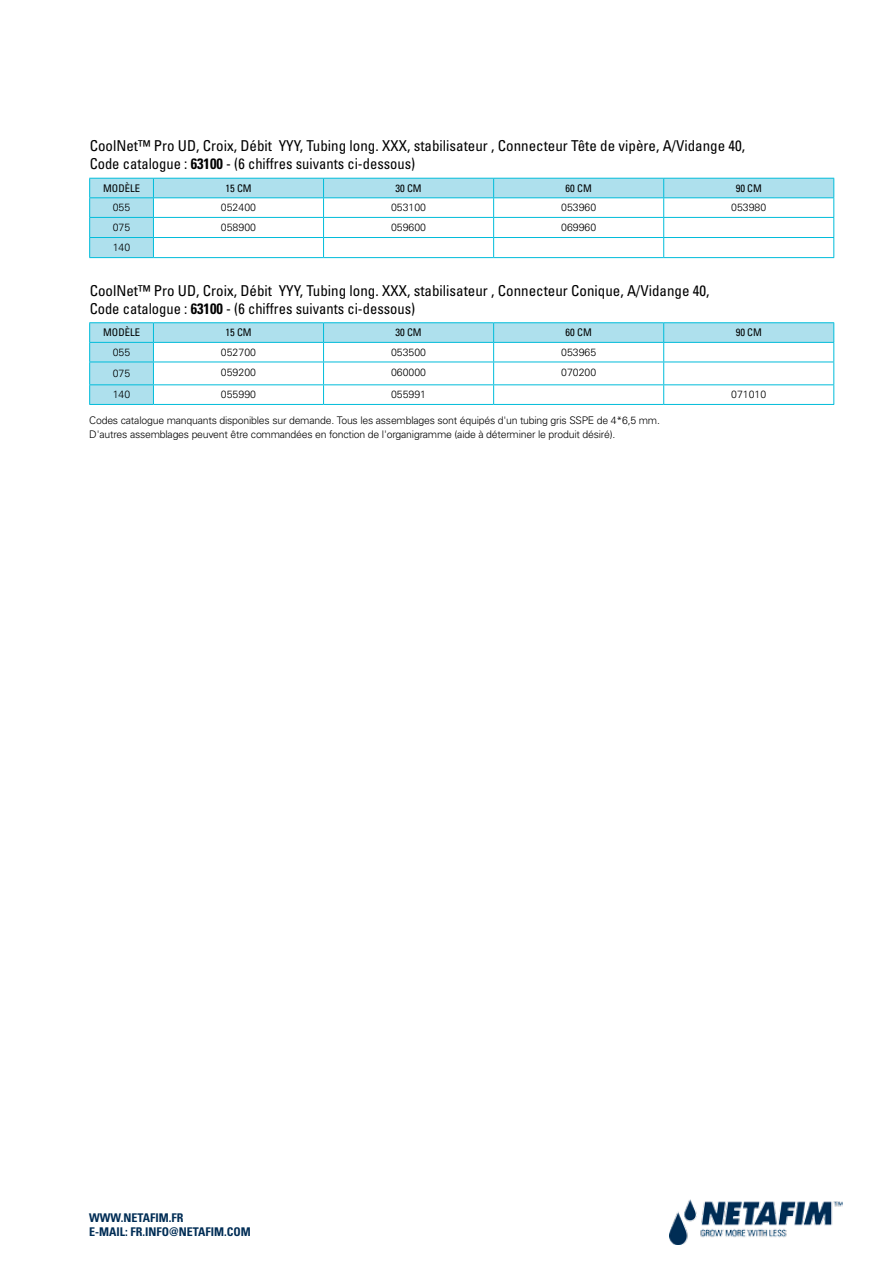
<style>
.page{position:relative;width:893px;height:1263px;background:#fff}
.page>*{position:absolute;margin:0;border:0;box-sizing:border-box;transform-origin:0 0}
.t1{font:condensed 15px/18px "Univers LT Std";color:#000}
.t2{font:700 condensed 12px/14.4px "Univers LT Std";color:#002d55}
.t3{font:300 10.5px/13.5px "Univers LT Std";letter-spacing:-.02em;color:#000}
.t4{font:condensed 10.5px "Univers LT Std";color:#000}
.s1{font-weight:700}
</style>
<div class="page">
<svg style="left:90px;top:179px;width:743px;height:78px"></svg>
<hr style="left:89px;top:178px;width:64px;height:1px;background:#00bcda">
<hr style="left:89px;top:197px;width:64px;height:1px;background:#00bcda">
<hr style="left:153px;top:178px;width:171px;height:1px;background:#00bcda">
<hr style="left:324px;top:178px;width:170px;height:1px;background:#00bcda">
<hr style="left:494px;top:178px;width:170px;height:1px;background:#00bcda">
<hr style="left:664px;top:178px;width:170px;height:1px;background:#00bcda">
<hr style="left:89px;top:217px;width:64px;height:1px;background:#00bcda">
<hr style="left:89px;top:237px;width:64px;height:1px;background:#00bcda">
<svg style="left:89px;top:179px;width:1px;height:78px"></svg>
<hr style="left:89px;top:257px;width:64px;height:1px;background:#00bcda">
<hr style="left:153px;top:237px;width:171px;height:1px;background:#00bcda">
<hr style="left:324px;top:237px;width:170px;height:1px;background:#00bcda">
<hr style="left:494px;top:237px;width:170px;height:1px;background:#00bcda">
<hr style="left:664px;top:237px;width:170px;height:1px;background:#00bcda">
<hr style="left:153px;top:257px;width:171px;height:1px;background:#00bcda">
<hr style="left:324px;top:257px;width:170px;height:1px;background:#00bcda">
<hr style="left:494px;top:257px;width:170px;height:1px;background:#00bcda">
<hr style="left:664px;top:257px;width:170px;height:1px;background:#00bcda">
<hr style="left:153px;top:197px;width:171px;height:1px;background:#00bcda">
<hr style="left:324px;top:197px;width:170px;height:1px;background:#00bcda">
<hr style="left:494px;top:197px;width:170px;height:1px;background:#00bcda">
<hr style="left:664px;top:197px;width:170px;height:1px;background:#00bcda">
<hr style="left:153px;top:217px;width:171px;height:1px;background:#00bcda">
<svg style="left:153px;top:179px;width:1px;height:78px"></svg>
<hr style="left:324px;top:217px;width:170px;height:1px;background:#00bcda">
<svg style="left:323px;top:179px;width:1px;height:78px"></svg>
<hr style="left:494px;top:217px;width:170px;height:1px;background:#00bcda">
<svg style="left:493px;top:179px;width:1px;height:78px"></svg>
<hr style="left:664px;top:217px;width:170px;height:1px;background:#00bcda">
<svg style="left:663px;top:179px;width:1px;height:78px"></svg>
<svg style="left:833px;top:179px;width:1px;height:78px"></svg>
<svg style="left:90px;top:323px;width:743px;height:81px"></svg>
<hr style="left:89px;top:322px;width:64px;height:1px;background:#00bcda">
<hr style="left:89px;top:342px;width:64px;height:1px;background:#00bcda">
<hr style="left:153px;top:322px;width:171px;height:1px;background:#00bcda">
<hr style="left:324px;top:322px;width:170px;height:1px;background:#00bcda">
<hr style="left:494px;top:322px;width:170px;height:1px;background:#00bcda">
<hr style="left:664px;top:322px;width:170px;height:1px;background:#00bcda">
<hr style="left:89px;top:362px;width:64px;height:1px;background:#00bcda">
<hr style="left:89px;top:384px;width:64px;height:1px;background:#00bcda">
<svg style="left:89px;top:323px;width:1px;height:81px"></svg>
<hr style="left:89px;top:404px;width:64px;height:1px;background:#00bcda">
<hr style="left:153px;top:384px;width:171px;height:1px;background:#00bcda">
<hr style="left:324px;top:384px;width:170px;height:1px;background:#00bcda">
<hr style="left:494px;top:384px;width:170px;height:1px;background:#00bcda">
<hr style="left:664px;top:384px;width:170px;height:1px;background:#00bcda">
<hr style="left:153px;top:404px;width:171px;height:1px;background:#00bcda">
<hr style="left:324px;top:404px;width:170px;height:1px;background:#00bcda">
<hr style="left:494px;top:404px;width:170px;height:1px;background:#00bcda">
<hr style="left:664px;top:404px;width:170px;height:1px;background:#00bcda">
<hr style="left:153px;top:342px;width:171px;height:1px;background:#00bcda">
<hr style="left:324px;top:342px;width:170px;height:1px;background:#00bcda">
<hr style="left:494px;top:342px;width:170px;height:1px;background:#00bcda">
<hr style="left:664px;top:342px;width:170px;height:1px;background:#00bcda">
<hr style="left:153px;top:362px;width:171px;height:1px;background:#00bcda">
<svg style="left:153px;top:323px;width:1px;height:81px"></svg>
<hr style="left:324px;top:362px;width:170px;height:1px;background:#00bcda">
<svg style="left:323px;top:323px;width:1px;height:81px"></svg>
<hr style="left:494px;top:362px;width:170px;height:1px;background:#00bcda">
<svg style="left:493px;top:323px;width:1px;height:81px"></svg>
<hr style="left:664px;top:362px;width:170px;height:1px;background:#00bcda">
<svg style="left:663px;top:323px;width:1px;height:81px"></svg>
<svg style="left:833px;top:323px;width:1px;height:81px"></svg>
<img style="left:669px;top:1199px;width:173px;height:45px">
<h1 class="t1" style="left:90px;top:137px;width:657px">CoolNet™ Pro UD, Croix, Débit YYY, Tubing long. XXX, stabilisateur , Connecteur Tête de vipère, A/Vidange 40,<br>Code catalogue : <span class="s1">63100</span> - (6 chiffres suivants ci-dessous)</h1>
<p class="t4" style="left:103px;top:181px;width:33px">Modèle</p>
<p class="t4" style="left:225px;top:181px;width:26px">15 Cm</p>
<p class="t4" style="left:395px;top:181px;width:26px">30 Cm</p>
<p class="t4" style="left:566px;top:181px;width:26px">60 Cm</p>
<p class="t4" style="left:736px;top:181px;width:26px">90 Cm</p>
<p class="t3" style="left:113px;top:201px;width:19px">055</p>
<p class="t3" style="left:221px;top:201px;width:37px">052400</p>
<p class="t3" style="left:391px;top:201px;width:37px">053100</p>
<p class="t3" style="left:561px;top:201px;width:37px">053960</p>
<p class="t3" style="left:731px;top:201px;width:37px">053980</p>
<p class="t3" style="left:113px;top:221px;width:19px">075</p>
<p class="t3" style="left:221px;top:221px;width:37px">058900</p>
<p class="t3" style="left:391px;top:221px;width:37px">059600</p>
<p class="t3" style="left:561px;top:221px;width:37px">069960</p>
<p class="t3" style="left:113px;top:241px;width:19px">140</p>
<h1 class="t1" style="left:90px;top:281px;width:621px">CoolNet™ Pro UD, Croix, Débit YYY, Tubing long. XXX, stabilisateur , Connecteur Conique, A/Vidange 40,<br>Code catalogue : <span class="s1">63100</span> - (6 chiffres suivants ci-dessous)</h1>
<p class="t4" style="left:103px;top:326px;width:33px">Modèle</p>
<p class="t4" style="left:225px;top:326px;width:26px">15 Cm</p>
<p class="t4" style="left:395px;top:326px;width:26px">30 Cm</p>
<p class="t4" style="left:566px;top:326px;width:26px">60 Cm</p>
<p class="t4" style="left:736px;top:326px;width:26px">90 Cm</p>
<p class="t3" style="left:113px;top:345px;width:19px">055</p>
<p class="t3" style="left:221px;top:345px;width:37px">052700</p>
<p class="t3" style="left:391px;top:345px;width:37px">053500</p>
<p class="t3" style="left:561px;top:345px;width:37px">053965</p>
<p class="t3" style="left:113px;top:367px;width:19px">075</p>
<p class="t3" style="left:221px;top:365px;width:37px">059200</p>
<p class="t3" style="left:391px;top:365px;width:37px">060000</p>
<p class="t3" style="left:561px;top:365px;width:37px">070200</p>
<p class="t3" style="left:113px;top:388px;width:19px">140</p>
<p class="t3" style="left:221px;top:388px;width:37px">055990</p>
<p class="t3" style="left:391px;top:388px;width:37px">055991</p>
<p class="t3" style="left:731px;top:388px;width:37px">071010</p>
<p class="t3" style="left:89px;top:414px;width:572px">Codes catalogue manquants disponibles sur demande. Tous les assemblages sont équipés d'un tubing gris SSPE de 4*6,5 mm.<br>D'autres assemblages peuvent être commandées en fonction de l'organigramme (aide à déterminer le produit désiré).</p>
<p class="t2" style="left:89px;top:1210px;width:163px">WWW.NETAFIM.FR<br>E-MAIL: FR.INFO@NETAFIM.COM</p>
</div>
